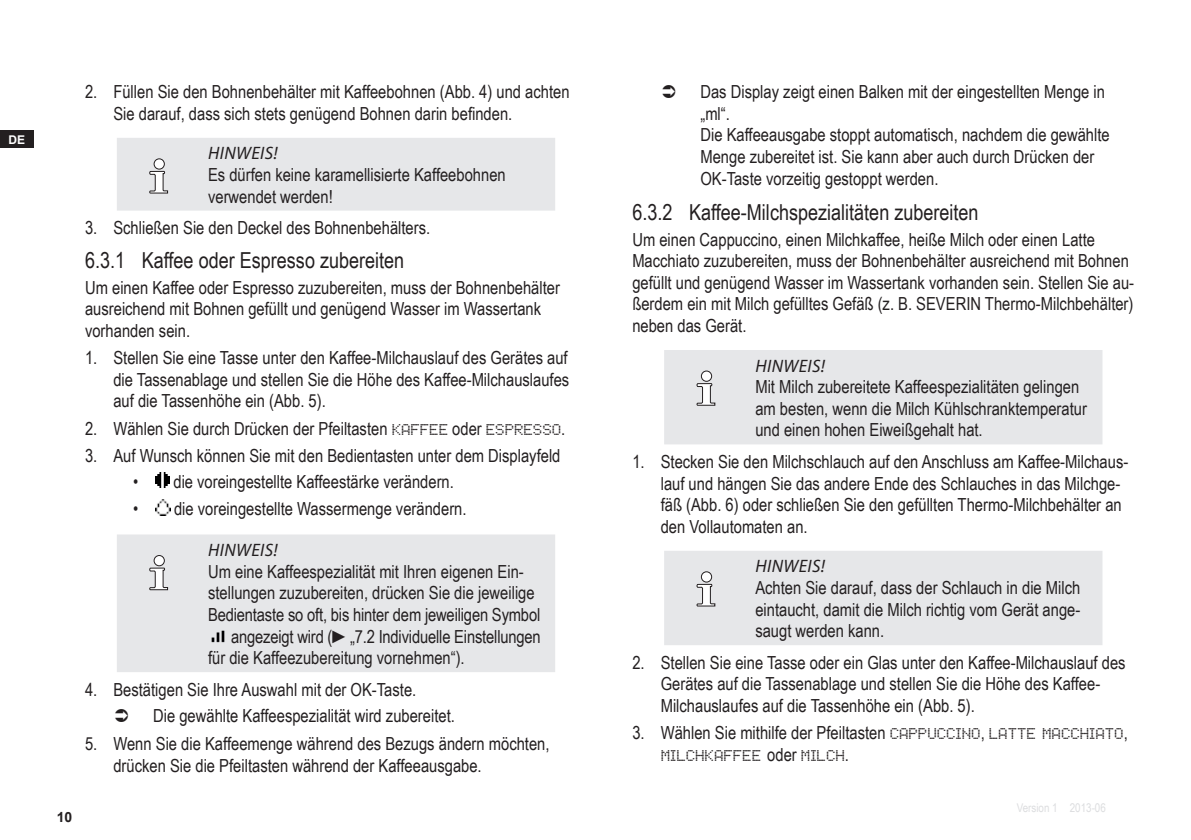
<style>
.page{position:relative;width:1191px;height:840px;background:#fff}
.page>*{position:absolute;margin:0;border:0;box-sizing:border-box;transform-origin:0 0}
.t1{font:22px "Arial Narrow";color:#231f20}
.t2{font:18px/21.6px "Arial Narrow";color:#231f20}
.t3{font:italic 18px "Myriad Pro";letter-spacing:.02em;color:#231f20}
.t4{font:16px "Dot Matrix Two";color:#231f20}
.t5{font:700 14px "Arial";color:#231f20}
.t6{font:12px "Arial Narrow";color:#dcdddf}
.t7{font:700 12px "Arial";color:#fff}
.s1{font-family:"Dot Matrix Two";font-size:16px}
.s2{font-family:"Arial Narrow";font-size:18px}
</style>
<div class="page">
<div style="left:0;top:130px;width:33px;height:17px;background:#231f20"></div>
<div style="left:117px;top:138px;width:438px;height:72px;background:#e6e7e9"></div>
<img style="left:156px;top:472px;width:13px;height:15px">
<img style="left:156px;top:499px;width:14px;height:16px">
<div style="left:117px;top:534px;width:438px;height:137px;background:#e6e7e9"></div>
<svg style="left:154px;top:555px;width:10px;height:10px"></svg>
<div style="left:154px;top:554px;width:11px;height:12px;border:1px solid #231f20;border-radius:50%"></div>
<svg style="left:148px;top:566px;width:21px;height:24px"></svg>
<img style="left:208px;top:627px;width:19px;height:15px">
<div style="left:664px;top:350px;width:438px;height:94px;background:#e6e7e9"></div>
<div style="left:701px;top:371px;width:10px;height:10px;background:#fff;border-radius:50%"></div>
<div style="left:701px;top:370px;width:11px;height:11px;border:1px solid #231f20;border-radius:50%"></div>
<svg style="left:695px;top:382px;width:21px;height:24px"></svg>
<div style="left:664px;top:551px;width:438px;height:93px;background:#e6e7e9"></div>
<div style="left:701px;top:571px;width:10px;height:10px;background:#fff;border-radius:50%"></div>
<div style="left:701px;top:571px;width:11px;height:11px;border:1px solid #231f20;border-radius:50%"></div>
<svg style="left:695px;top:583px;width:21px;height:23px"></svg>
<p class="t7" style="left:8px;top:131px;width:18px">DE</p>
<p class="t2" style="left:113px;top:80px;width:458px;text-indent:-28px">2. Füllen Sie den Bohnenbehälter mit Kaffeebohnen (Abb. 4) und achten<br>Sie darauf, dass sich stets genügend Bohnen darin befinden.</p>
<p class="t3" style="left:208px;top:142px;width:71px">HINWEIS!</p>
<p class="t2" style="left:208px;top:163px;width:299px">Es dürfen keine karamellisierte Kaffeebohnen verwendet werden!</p>
<p class="t2" style="left:85px;top:216px;width:347px">3. Schließen Sie den Deckel des Bohnenbehälters.</p>
<p class="t1" style="left:85px;top:243px;width:321px">6.3.1 Kaffee oder Espresso zubereiten</p>
<p class="t2" style="left:85px;top:275px;width:476px">Um einen Kaffee oder Espresso zuzubereiten, muss der Bohnenbehälter ausreichend mit Bohnen gefüllt und genügend Wasser im Wassertank vorhanden sein.</p>
<p class="t2" style="left:113px;top:346px;width:457px;text-align:justify;text-indent:-28px">1. Stellen Sie eine Tasse unter den Kaffee-Milchauslauf des Gerätes auf die Tassenablage und stellen Sie die Höhe des Kaffee-Milchauslaufes auf die Tassenhöhe ein (Abb. 5).</p>
<p class="t2" style="left:85px;top:416px;width:482px">2. Wählen Sie durch Drücken der Pfeiltasten <span class="s1">KAFFEE</span> oder <span class="s1">ESPRESSO</span>.</p>
<p class="t2" style="left:85px;top:444px;width:477px">3. Auf Wunsch können Sie mit den Bedientasten unter dem Displayfeld</p>
<p class="t2" style="left:133px;top:469px;width:322px">• die voreingestellte Kaffeestärke verändern.</p>
<p class="t2" style="left:133px;top:497px;width:335px">• die voreingestellte Wassermenge verändern.</p>
<p class="t3" style="left:208px;top:538px;width:71px">HINWEIS!</p>
<p class="t2" style="left:208px;top:559px;width:317px">Um eine Kaffeespezialität mit Ihren eigenen Ein-</p>
<p class="t2" style="left:208px;top:581px;width:328px">stellungen zuzubereiten, drücken Sie die jeweilige</p>
<p class="t2" style="left:208px;top:602px;width:334px">Bedientaste so oft, bis hinter dem jeweiligen Symbol</p>
<p class="t2" style="left:231px;top:624px;width:311px">angezeigt wird (►„7.2 Individuelle Einstellungen</p>
<p class="t2" style="left:208px;top:646px;width:258px">für die Kaffeezubereitung vornehmen“).</p>
<p class="t2" style="left:153px;top:675px;width:303px;line-height:25.8px;text-indent:-68px">4. Bestätigen Sie Ihre Auswahl mit der OK-Taste.<br>Die gewählte Kaffeespezialität wird zubereitet.</p>
<p class="t2" style="left:113px;top:732px;width:438px;text-indent:-28px">5. Wenn Sie die Kaffeemenge während des Bezugs ändern möchten, drücken Sie die Pfeiltasten während der Kaffeeausgabe.</p>
<p class="t5" style="left:57px;top:807px;width:17px">10</p>
<p class="t2" style="left:700px;top:80px;width:411px">Das Display zeigt einen Balken mit der eingestellten Menge in „ml“.<br>Die Kaffeeausgabe stoppt automatisch, nachdem die gewählte Menge zubereitet ist. Sie kann aber auch durch Drücken der OK-Taste vorzeitig gestoppt werden.</p>
<p class="t1" style="left:632px;top:196px;width:348px">6.3.2 Kaffee-Milchspezialitäten zubereiten</p>
<p class="t2" style="left:632px;top:227px;width:503px">Um einen Cappuccino, einen Milchkaffee, heiße Milch oder einen Latte Macchiato zuzubereiten, muss der Bohnenbehälter ausreichend mit Bohnen gefüllt und genügend Wasser im Wassertank vorhanden sein. Stellen Sie au&shy;ßerdem ein mit Milch gefülltes Gefäß (z. B. SEVERIN Thermo-Milchbehälter) neben das Gerät.</p>
<p class="t3" style="left:755px;top:354px;width:71px">HINWEIS!</p>
<p class="t2" style="left:755px;top:375px;width:333px">Mit Milch zubereitete Kaffeespezialitäten gelingen am besten, wenn die Milch Kühlschranktemperatur und einen hohen Eiweißgehalt hat.</p>
<p class="t2" style="left:660px;top:450px;width:469px;text-indent:-28px">1. Stecken Sie den Milchschlauch auf den Anschluss am Kaffee-Milchaus&shy;lauf und hängen Sie das andere Ende des Schlauches in das Milchge&shy;fäß (Abb. 6) oder schließen Sie den gefüllten Thermo-Milchbehälter an den Vollautomaten an.</p>
<p class="t3" style="left:755px;top:555px;width:71px">HINWEIS!</p>
<p class="t2" style="left:755px;top:575px;width:326px;text-align:justify">Achten Sie darauf, dass der Schlauch in die Milch eintaucht, damit die Milch richtig vom Gerät ange&shy;saugt werden kann.</p>
<p class="t2" style="left:660px;top:650px;width:466px;text-indent:-28px">2. Stellen Sie eine Tasse oder ein Glas unter den Kaffee-Milchauslauf des<br>Gerätes auf die Tassenablage und stellen Sie die Höhe des Kaffee-<br>Milchauslaufes auf die Tassenhöhe ein (Abb. 5).</p>
<p class="t2" style="left:632px;top:721px;width:497px">3. Wählen Sie mithilfe der Pfeiltasten <span class="s1">CAPPUCCINO</span>, <span class="s1">LATTE MACCHIATO</span>,</p>
<p class="t4" style="left:660px;top:746px;width:190px">MILCHKAFFEE <span class="s2">oder</span> MILCH<span class="s2">.</span></p>
<p class="t6" style="left:1016px;top:798px;width:91px">Version 1 2013-06</p>
</div>
